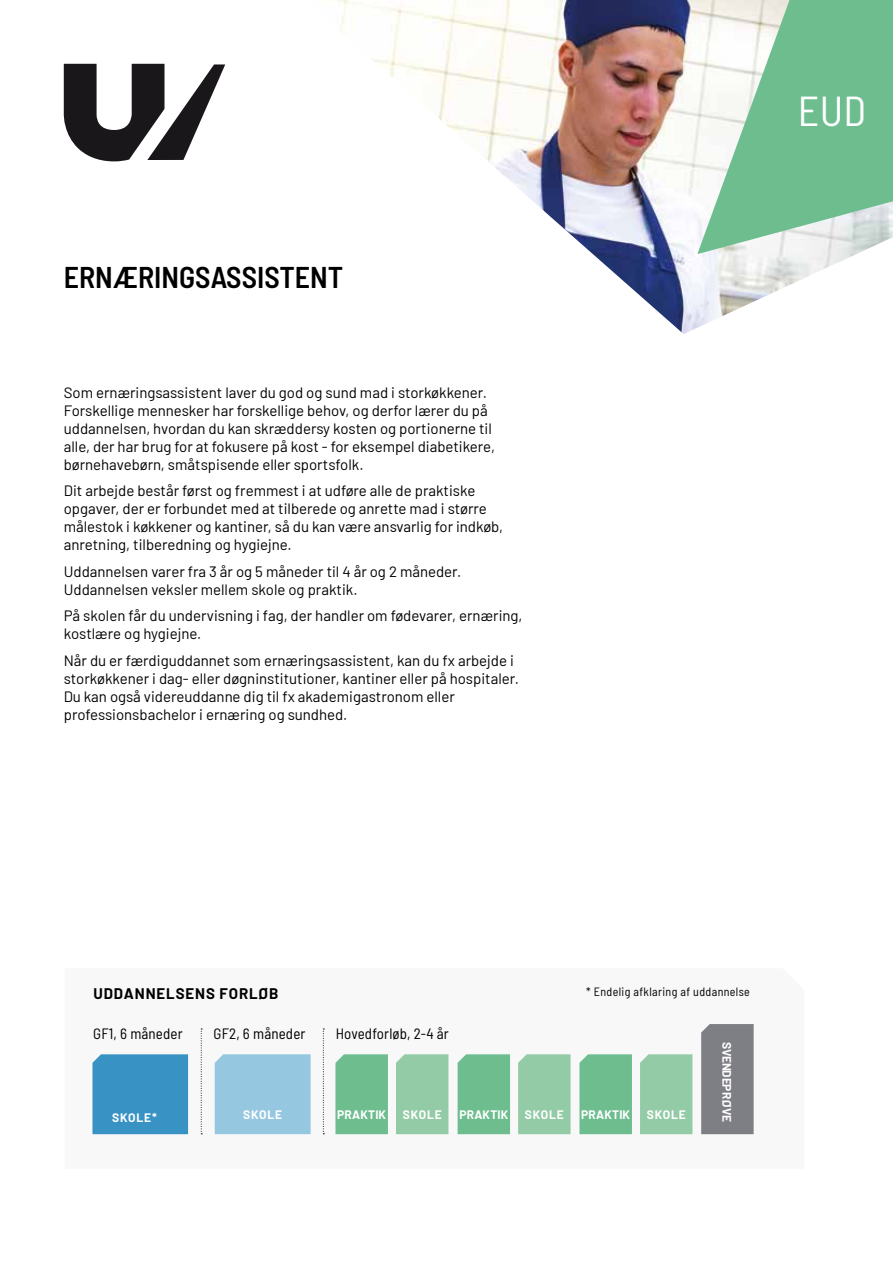
<style>
.page{position:relative;width:893px;height:1263px;background:#fff}
.page>*{position:absolute;margin:0;border:0;box-sizing:border-box;transform-origin:0 0}
.t1{font:semi-condensed 41.85px "Barlow";color:#fff}
.t2{font:600 semi-condensed 30px "Barlow";color:#000}
.t3{font:15px/18px "Barlow";color:#000}
.t4{font:semi-condensed 15px "Barlow";letter-spacing:.01em;color:#000}
.t5{font:700 15px "Barlow";letter-spacing:.06em;color:#000}
.t6{font:700 12px "Barlow";letter-spacing:.025em;color:#fff}
.t7{font:semi-condensed 12px "Barlow";letter-spacing:.03em;color:#000}
.t8{font:700 12px "Barlow";letter-spacing:-.015em;color:#fff}
</style>
<div class="page">
<svg style="left:64px;top:64px;width:161px;height:97px"></svg>
<svg style="left:92px;top:1028px;width:662px;height:107px"></svg>
<div style="left:92px;top:1054px;width:96px;height:80px;background:#3892c4"></div>
<div style="left:215px;top:1054px;width:96px;height:80px;background:#96c7e1"></div>
<div style="left:458px;top:1054px;width:52px;height:80px;background:#6ebd8f"></div>
<div style="left:335px;top:1054px;width:53px;height:80px;background:#6ebd8f"></div>
<div style="left:579px;top:1054px;width:53px;height:80px;background:#6ebd8f"></div>
<div style="left:518px;top:1054px;width:53px;height:80px;background:#93cba6"></div>
<div style="left:396px;top:1054px;width:52px;height:80px;background:#93cba6"></div>
<div style="left:640px;top:1054px;width:52px;height:80px;background:#93cba6"></div>
<div style="left:701px;top:1024px;width:53px;height:110px;background:#7e7e85"></div>
<svg style="left:201px;top:1028px;width:1px;height:106px"></svg>
<svg style="left:323px;top:1028px;width:1px;height:106px"></svg>
<img style="left:338px;top:0;width:518px;height:334px">
<svg style="left:697px;top:0;width:196px;height:254px;fill:#6ebd8f"></svg>
<h2 class="t2" style="left:64px;top:255px;width:281px">ERNÆRINGSASSISTENT</h2>
<p class="t3" style="left:64px;top:382px;width:433px">Som ernæringsassistent laver du god og sund mad i storkøkkener.<br>Forskellige mennesker har forskellige behov, og derfor lærer du på uddannelsen, hvordan du kan skræddersy kosten og portionerne til alle, der har brug for at fokusere på kost - for eksempel diabetikere, børnehavebørn, småtspisende eller sportsfolk.</p>
<p class="t3" style="left:64px;top:481px;width:441px">Dit arbejde består først og fremmest i at udføre alle de praktiske opgaver, der er forbundet med at tilberede og anrette mad i større målestok i køkkener og kantiner, så du kan være ansvarlig for indkøb, anretning, tilberedning og hygiejne.</p>
<p class="t3" style="left:64px;top:561px;width:399px">Uddannelsen varer fra 3 år og 5 måneder til 4 år og 2 måneder.<br>Uddannelsen veksler mellem skole og praktik.</p>
<p class="t3" style="left:64px;top:606px;width:460px">På skolen får du undervisning i fag, der handler om fødevarer, ernæring, kostlære og hygiejne.</p>
<p class="t3" style="left:64px;top:650px;width:457px">Når du er færdiguddannet som ernæringsassistent, kan du fx arbejde i storkøkkener i dag- eller døgninstitutioner, kantiner eller på hospitaler.<br>Du kan også videreuddanne dig til fx akademigastronom eller professionsbachelor i ernæring og sundhed.</p>
<h1 class="t1" style="left:798px;top:81px;width:70px">EUD</h1>
<p class="t7" style="left:586px;top:983px;width:165px">* Endelig afklaring af uddannelse</p>
<p class="t5" style="left:93px;top:983px;width:187px">UDDANNELSENS FORLØB</p>
<p class="t4" style="left:93px;top:1023px;width:91px">GF1, 6 måneder</p>
<p class="t4" style="left:214px;top:1023px;width:93px">GF2, 6 måneder</p>
<p class="t4" style="left:336px;top:1023px;width:115px">Hovedforløb, 2-4 år</p>
<p class="t8" style="left:736px;top:1042px;width:82px;rotate:90deg">SVENDEPRØVE</p>
<p class="t6" style="left:112px;top:1109px;width:46px">SKOLE*</p>
<p class="t6" style="left:337px;top:1106px;width:50px">PRAKTIK</p>
<p class="t6" style="left:403px;top:1106px;width:40px">SKOLE</p>
<p class="t6" style="left:459px;top:1106px;width:50px">PRAKTIK</p>
<p class="t6" style="left:525px;top:1106px;width:40px">SKOLE</p>
<p class="t6" style="left:581px;top:1106px;width:50px">PRAKTIK</p>
<p class="t6" style="left:647px;top:1106px;width:40px">SKOLE</p>
<p class="t6" style="left:243px;top:1106px;width:40px">SKOLE</p>
</div>
